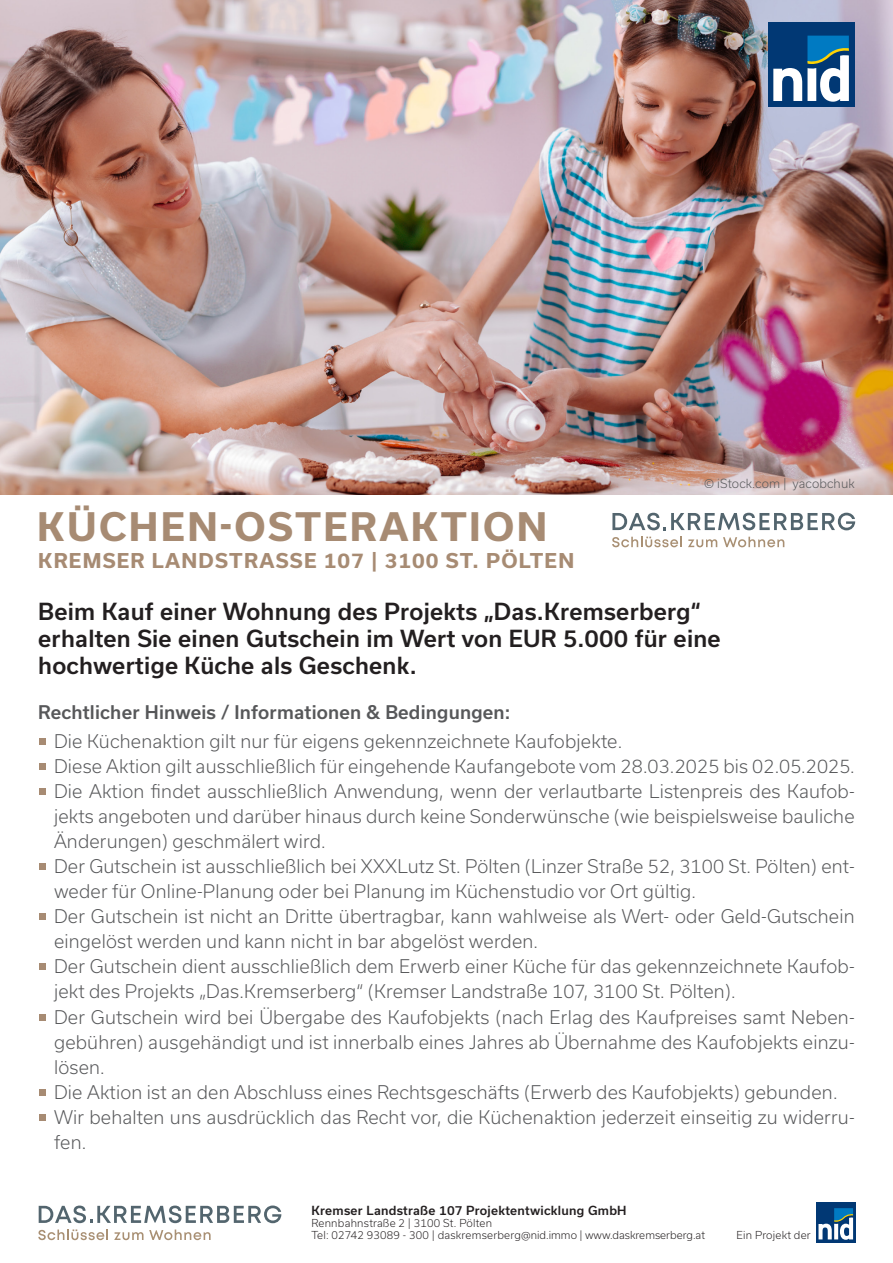
<style>
.page{position:relative;width:893px;height:1263px;background:#fff}
.page>*{position:absolute;margin:0;border:0;box-sizing:border-box;transform-origin:0 0}
.t1{font:700 37.5px "Usual";letter-spacing:.065em;color:#a78b73}
.t2{font:500 22.5px "Usual";letter-spacing:.01em;color:#231f20}
.t3{font:700 19.5px "Usual";letter-spacing:.065em;color:#a78b73}
.t4{font:300 18px/25px "Usual";letter-spacing:.01em;color:#57585a}
.t5{font:500 18px "Usual";letter-spacing:.01em;color:#57585a}
.t6{font:500 12px "Usual";letter-spacing:.02em;color:#231f20}
.t7{font:300 12px "Usual";letter-spacing:.01em;color:#57585a}
.t8{font:300 10.5px "Usual";letter-spacing:.02em;color:#231f20}
</style>
<div class="page">
<img style="left:0;top:0;width:893px;height:495px">
<div style="left:816px;top:1202px;width:40px;height:40px;background:#013874"></div>
<svg style="left:818px;top:1208px;width:35px;height:32px"></svg>
<div style="left:39px;top:738px;width:7px;height:6px;background:#a78b73"></div>
<div style="left:39px;top:763px;width:7px;height:6px;background:#a78b73"></div>
<div style="left:39px;top:788px;width:7px;height:7px;background:#a78b73"></div>
<div style="left:39px;top:863px;width:7px;height:7px;background:#a78b73"></div>
<div style="left:39px;top:913px;width:7px;height:7px;background:#a78b73"></div>
<div style="left:39px;top:963px;width:7px;height:7px;background:#a78b73"></div>
<div style="left:39px;top:1014px;width:7px;height:6px;background:#a78b73"></div>
<div style="left:39px;top:1089px;width:7px;height:7px;background:#a78b73"></div>
<div style="left:39px;top:1114px;width:7px;height:7px;background:#a78b73"></div>
<svg style="left:39px;top:1205px;width:242px;height:18px"></svg>
<svg style="left:38px;top:1229px;width:70px;height:11px"></svg>
<svg style="left:114px;top:1229px;width:97px;height:11px"></svg>
<svg style="left:612px;top:513px;width:243px;height:17px"></svg>
<svg style="left:612px;top:537px;width:70px;height:10px"></svg>
<svg style="left:688px;top:539px;width:29px;height:8px"></svg>
<svg style="left:723px;top:537px;width:61px;height:10px"></svg>
<div style="left:768px;top:22px;width:87px;height:85px;background:#013874"></div>
<svg style="left:773px;top:36px;width:76px;height:66px"></svg>
<p class="t7" style="left:704px;top:476px;width:152px">© iStock.com | yacobchuk</p>
<p class="t1" style="left:37px;top:506px;width:512px">KÜCHEN-OSTERAKTION</p>
<p class="t3" style="left:38px;top:550px;width:537px">KREMSER LANDSTRASSE 107 | 3100 ST. PÖLTEN</p>
<p class="t2" style="left:38px;top:599px;width:664px">Beim Kauf einer Wohnung des Projekts „Das.Kremserberg“</p>
<p class="t2" style="left:38px;top:626px;width:684px">erhalten Sie einen Gutschein im Wert von EUR 5.000 für eine</p>
<p class="t2" style="left:38px;top:653px;width:380px">hochwertige Küche als Geschenk.</p>
<p class="t5" style="left:38px;top:702px;width:474px">Rechtlicher Hinweis / Informationen &amp; Bedingungen:</p>
<p class="t4" style="left:54px;top:729px;width:570px">Die Küchenaktion gilt nur für eigens gekennzeichnete Kaufobjekte.</p>
<p class="t4" style="left:54px;top:754px;width:802px">Diese Aktion gilt ausschließlich für eingehende Kaufangebote vom 28.03.2025 bis 02.05.2025.</p>
<p class="t4" style="left:54px;top:779px;width:802px;text-align:justify">Die Aktion findet ausschließlich Anwendung, wenn der verlautbarte Listenpreis des Kaufob&shy;jekts angeboten und darüber hinaus durch keine Sonderwünsche (wie beispielsweise bauliche Änderungen) geschmälert wird.</p>
<p class="t4" style="left:54px;top:854px;width:802px">Der Gutschein ist ausschließlich bei XXXLutz St. Pölten (Linzer Straße 52, 3100 St. Pölten) ent&shy;weder für Online-Planung oder bei Planung im Küchenstudio vor Ort gültig.</p>
<p class="t4" style="left:54px;top:904px;width:802px">Der Gutschein ist nicht an Dritte übertragbar, kann wahlweise als Wert- oder Geld-Gutschein eingelöst werden und kann nicht in bar abgelöst werden.</p>
<p class="t4" style="left:54px;top:954px;width:802px">Der Gutschein dient ausschließlich dem Erwerb einer Küche für das gekennzeichnete Kaufob&shy;jekt des Projekts „Das.Kremserberg“ (Kremser Landstraße 107, 3100 St. Pölten).</p>
<p class="t4" style="left:54px;top:1004px;width:802px;text-align:justify">Der Gutschein wird bei Übergabe des Kaufobjekts (nach Erlag des Kaufpreises samt Neben&shy;gebühren) ausgehändigt und ist innerbalb eines Jahres ab Übernahme des Kaufobjekts einzu&shy;lösen.</p>
<p class="t4" style="left:54px;top:1079px;width:785px">Die Aktion ist an den Abschluss eines Rechtsgeschäfts (Erwerb des Kaufobjekts) gebunden.</p>
<p class="t4" style="left:54px;top:1104px;width:802px">Wir behalten uns ausdrücklich das Recht vor, die Küchenaktion jederzeit einseitig zu widerru&shy;fen.</p>
<p class="t6" style="left:311px;top:1203px;width:317px">Kremser Landstraße 107 Projektentwicklung GmbH</p>
<p class="t8" style="left:311px;top:1217px;width:182px">Rennbahnstraße 2 | 3100 St. Pölten</p>
<p class="t8" style="left:311px;top:1229px;width:395px">Tel: 02742 93089 - 300 | daskremserberg@nid.immo | www.daskremserberg.at</p>
<p class="t8" style="left:736px;top:1229px;width:76px">Ein Projekt der</p>
</div>
